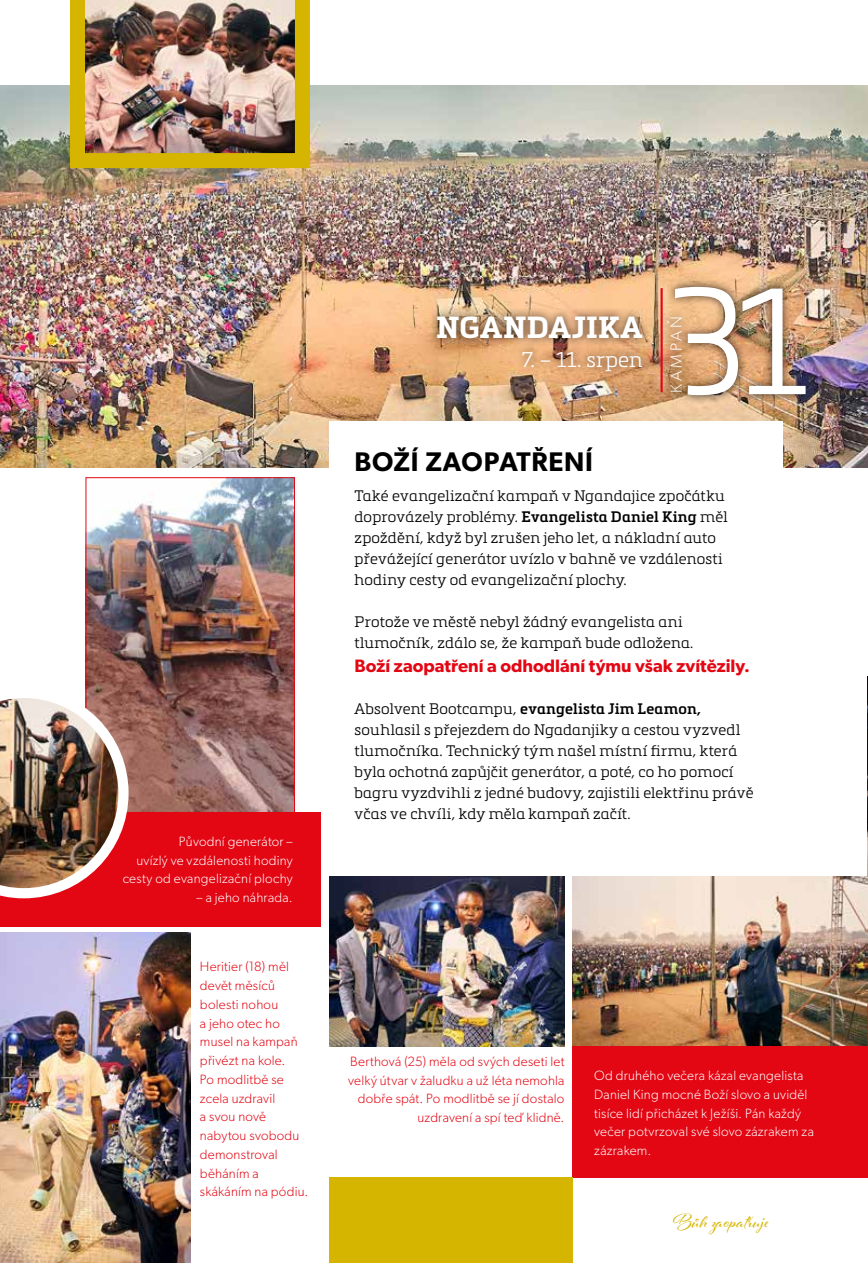
<style>
.page{position:relative;width:868px;height:1263px;background:#fff}
.page>*{position:absolute;margin:0;border:0;box-sizing:border-box;transform-origin:0 0}
.t1{font:300 148.5px "Metronic Slab Pro";color:#fff}
.t2{font:700 30.15px "Metronic Slab Pro";letter-spacing:.015em;color:#fff}
.t3{font:600 27px "Gibson";letter-spacing:.03em;color:#000}
.t4{font:21px "Al Fresco";color:#d5b500}
.t5{font:300 21px "Metronic Slab Pro";letter-spacing:.005em;color:#fff}
.t6{font:600 18px "Gibson";color:#e30613}
.t7{font:300 16.2px "Gibson";letter-spacing:.175em;color:#fff}
.t8{font:300 15px/21px "Metronic Slab Pro";letter-spacing:.015em;color:#000}
.t9{font:300 13.5px/18.8px "Gibson";letter-spacing:.015em;color:#e30613}
.t10{font:300 13.5px/18.8px "Gibson";letter-spacing:.015em;color:#fff;text-align:right}
.s1{font-weight:600}
</style>
<div class="page">
<img style="left:0;top:85px;width:867px;height:383px">
<div style="left:329px;top:421px;width:453px;height:629px;background:#fff"></div>
<div style="left:650px;top:279px;width:22px;height:122px;background:#fff;opacity:.75"></div>
<hr style="left:660px;top:288px;width:2px;height:104px;background:#e30613">
<div style="left:428px;top:307px;width:223px;height:73px;background:#000;opacity:.75"></div>
<div style="left:658px;top:308px;width:32px;height:93px;background:#000;opacity:.75"></div>
<img style="left:87px;top:479px;width:206px;height:332px">
<div style="left:85px;top:477px;width:210px;height:336px;border:1px solid #e30613"></div>
<img style="left:573px;top:876px;width:294px;height:170px">
<div style="left:0;top:812px;width:321px;height:115px;background:#e30613"></div>
<div style="left:573px;top:1046px;width:294px;height:132px;background:#e30613"></div>
<img style="left:329px;top:876px;width:235px;height:170px">
<img style="left:0;top:932px;width:190px;height:331px">
<img style="left:62px;top:0;width:255px;height:176px">
<div style="left:329px;top:1178px;width:244px;height:85px;background:#d5b500"></div>
<svg style="left:867px;top:1003px;width:1px;height:129px"></svg>
<img style="left:0;top:688px;width:128px;height:210px">
<div style="left:732px;top:279px;width:82px;height:125px;background:#000;opacity:.75"></div>
<div style="left:665px;top:277px;width:82px;height:127px;background:#000;opacity:.75"></div>
<svg style="left:675px;top:287px;width:63px;height:108px"></svg>
<p class="t10" style="left:123px;top:832px;width:171px">Původní generátor –<br>uvízlý ve vzdálenosti hodiny cesty od evangelizační plochy</p>
<p class="t10" style="left:197px;top:888px;width:97px">– a jeho náhrada.</p>
<p class="t9" style="left:200px;top:957px;width:110px">Heritier (18) měl devět měsíců bolesti nohou<br>a jeho otec ho musel na kampaň přivézt na kole.<br>Po modlitbě se zcela uzdravil<br>a svou nově nabytou svobodu demonstroval běháním a skákáním na pódiu.</p>
<h2 class="t2" style="left:436px;top:308px;width:208px">NGANDAJIKA</h2>
<h3 class="t5" style="left:521px;top:345px;width:122px">7. – 11. srpen</h3>
<p class="t7" style="left:666px;top:393px;width:78px;rotate:-90deg">KAMPAŇ</p>
<h1 class="t1" style="left:736px;top:241px;width:74px">1</h1>
<h3 class="t3" style="left:354px;top:446px;width:240px">BOŽÍ ZAOPATŘENÍ</h3>
<p class="t8" style="left:354px;top:484px;width:374px">Také evangelizační kampaň v Ngandajice zpočátku doprovázely problémy. <span class="s1">Evangelista Daniel King</span> měl zpoždění, když byl zrušen jeho let, a nákladní auto převážející generátor uvízlo v bahně ve vzdálenosti hodiny cesty od evangelizační plochy.</p>
<p class="t8" style="left:354px;top:610px;width:340px">Protože ve městě nebyl žádný evangelista ani tlumočník, zdálo se, že kampaň bude odložena.</p>
<p class="t6" style="left:354px;top:655px;width:397px">Boží zaopatření a odhodlání týmu však zvítězily.</p>
<p class="t8" style="left:354px;top:697px;width:400px">Absolvent Bootcampu, <span class="s1">evangelista Jim Leamon, </span>souhlasil s přejezdem do Ngadanjiky a cestou vyzvedl tlumočníka. Technický tým našel místní firmu, která byla ochotná zapůjčit generátor, a poté, co ho pomocí bagru vyzdvihli z jedné budovy, zajistili elektřinu právě včas ve chvíli, kdy měla kampaň začít.</p>
<p class="t9" style="left:348px;top:1052px;width:218px;text-align:right">Berthová (25) měla od svých deseti let velký útvar v žaludku a už léta nemohla dobře spát. Po modlitbě se jí dostalo uzdravení a spí teď klidně.</p>
<p class="t10" style="left:594px;top:1066px;width:221px;text-align:left">Od druhého večera kázal evangelista<br>Daniel King mocné Boží slovo a uviděl tisíce lidí přicházet k Ježíši. Pán každý večer potvrzoval své slovo zázrakem za zázrakem.</p>
<h3 class="t4" style="left:673px;top:1207px;width:97px">Bůh zaopatřuje</h3>
</div>
